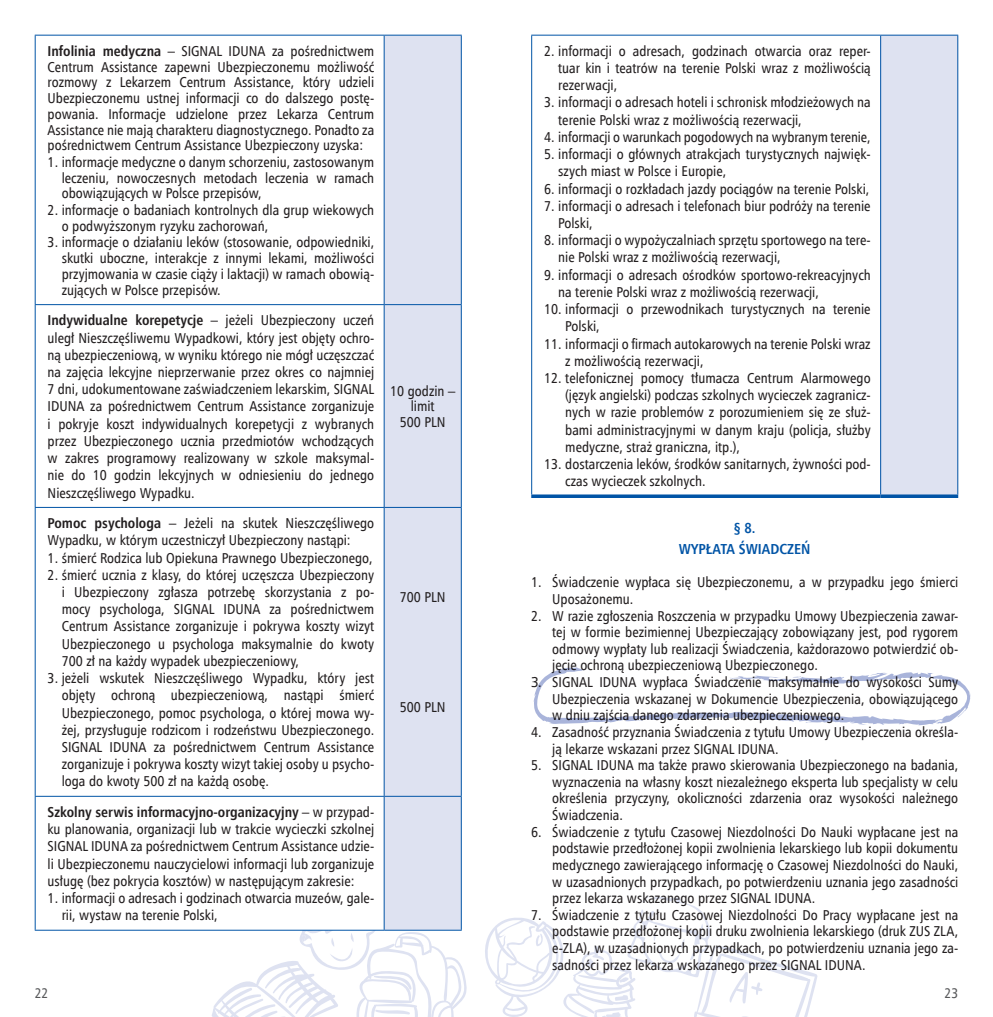
<style>
.page{position:relative;width:993px;height:1017px;background:#fff}
.page>*{position:absolute;margin:0;border:0;box-sizing:border-box;transform-origin:0 0}
.paragraf{font:700 14.53px "Humnst 777 Cn EU";color:#0154a6}
.tabela_L{font:14.35px/17.2px "Humnst 777 Cn EU";color:#231f20}
.text{font:14.35px/16.6px "Humnst 777 Cn EU";color:#231f20;text-align:justify}
.tabela{font:14.35px/15.8px "Humnst 777 Cn EU";color:#231f20;text-align:center}
.t1{font:14px "Humnst 777 Cn EU";color:#57585a}
.s1{font-weight:700}
</style>
<div class="page">
<svg style="left:485px;top:896px;width:332px;height:121px"></svg>
<svg style="left:212px;top:892px;width:255px;height:125px"></svg>
<div style="left:384px;top:36px;width:76px;height:894px;background:#dee2f1"></div>
<div style="left:35px;top:796px;width:349px;height:134px;background:#fff"></div>
<hr style="left:35px;top:35px;width:349px;height:1px;background:#0154a6">
<hr style="left:35px;top:36px;width:1px;height:268px;background:#0154a6">
<hr style="left:384px;top:35px;width:77px;height:1px;background:#0154a6">
<hr style="left:383px;top:36px;width:1px;height:268px;background:#0154a6">
<hr style="left:460px;top:36px;width:1px;height:268px;background:#0154a6">
<hr style="left:35px;top:304px;width:349px;height:1px;background:#0154a6">
<hr style="left:35px;top:305px;width:1px;height:202px;background:#0154a6">
<hr style="left:384px;top:304px;width:77px;height:1px;background:#0154a6">
<hr style="left:383px;top:305px;width:1px;height:202px;background:#0154a6">
<hr style="left:460px;top:305px;width:1px;height:202px;background:#0154a6">
<hr style="left:35px;top:507px;width:349px;height:1px;background:#0154a6">
<hr style="left:35px;top:508px;width:1px;height:288px;background:#0154a6">
<hr style="left:384px;top:507px;width:77px;height:1px;background:#0154a6">
<hr style="left:383px;top:508px;width:1px;height:288px;background:#0154a6">
<hr style="left:460px;top:508px;width:1px;height:288px;background:#0154a6">
<hr style="left:35px;top:796px;width:349px;height:1px;background:#0154a6">
<hr style="left:35px;top:797px;width:1px;height:133px;background:#0154a6">
<hr style="left:384px;top:796px;width:77px;height:1px;background:#0154a6">
<hr style="left:383px;top:797px;width:1px;height:133px;background:#0154a6">
<hr style="left:460px;top:797px;width:1px;height:133px;background:#0154a6">
<hr style="left:35px;top:930px;width:349px;height:1px;background:#0154a6">
<hr style="left:384px;top:930px;width:77px;height:1px;background:#0154a6">
<div style="left:880px;top:35px;width:77px;height:461px;background:#dee2f1"></div>
<hr style="left:531px;top:35px;width:349px;height:1px;background:#0154a6">
<hr style="left:531px;top:36px;width:1px;height:458px;background:#0154a6">
<hr style="left:880px;top:35px;width:77px;height:1px;background:#0154a6">
<hr style="left:879px;top:36px;width:1px;height:458px;background:#0154a6">
<hr style="left:957px;top:36px;width:1px;height:458px;background:#0154a6">
<svg style="left:531px;top:494px;width:349px;height:4px"></svg>
<svg style="left:880px;top:494px;width:77px;height:4px"></svg>
<svg style="left:533px;top:667px;width:437px;height:58px"></svg>
<p class="tabela_L" style="left:48px;top:43px;width:328px;line-height:15.8px;text-align:justify"><span class="s1">Infolinia medyczna</span> – SIGNAL IDUNA za pośrednictwem Centrum Assistance zapewni Ubezpieczonemu możliwość rozmowy z Lekarzem Centrum Assistance, który udzieli Ubezpieczonemu ustnej informacji co do dalszego postę&shy;powania. Informacje udzielone przez Lekarza Centrum Assistance nie mają charakteru diagnostycznego. Ponadto za pośrednictwem Centrum Assistance Ubezpieczony uzyska:</p>
<p class="tabela_L" style="left:62px;top:154px;width:314px;line-height:15.8px;text-align:justify;text-indent:-14px">1. informacje medyczne o danym schorzeniu, zastosowanym leczeniu, nowoczesnych metodach leczenia w ramach obowiązujących w Polsce przepisów,</p>
<p class="tabela_L" style="left:62px;top:202px;width:314px;line-height:15.8px;text-indent:-14px">2. informacje o badaniach kontrolnych dla grup wiekowych o podwyższonym ryzyku zachorowań,</p>
<p class="tabela_L" style="left:62px;top:235px;width:314px;line-height:15.8px;text-align:justify;text-indent:-14px">3. informacje o działaniu leków (stosowanie, odpowiedniki, skutki uboczne, interakcje z innymi lekami, możliwości przyjmowania w czasie ciąży i laktacji) w ramach obowią&shy;zujących w Polsce przepisów.</p>
<p class="tabela_L" style="left:48px;top:312px;width:328px;text-align:justify"><span class="s1">Indywidualne korepetycje</span> – jeżeli Ubezpieczony uczeń uległ Nieszczęśliwemu Wypadkowi, który jest objęty ochro&shy;ną ubezpieczeniową, w wyniku którego nie mógł uczęszczać na zajęcia lekcyjne nieprzerwanie przez okres co najmniej 7 dni, udokumentowane zaświadczeniem lekarskim, SIGNAL IDUNA za pośrednictwem Centrum Assistance zorganizuje i pokryje koszt indywidualnych korepetycji z wybranych przez Ubezpieczonego ucznia przedmiotów wchodzących w zakres programowy realizowany w szkole maksymal&shy;nie do 10 godzin lekcyjnych w odniesieniu do jednego Nieszczęśliwego Wypadku.</p>
<p class="tabela_L" style="left:48px;top:514px;width:328px"><span class="s1">Pomoc psychologa</span> – Jeżeli na skutek Nieszczęśliwego<br>Wypadku, w którym uczestniczył Ubezpieczony nastąpi:</p>
<p class="tabela_L" style="left:48px;top:549px;width:326px">1. śmierć Rodzica lub Opiekuna Prawnego Ubezpieczonego,</p>
<p class="tabela_L" style="left:62px;top:566px;width:314px;text-align:justify;text-indent:-14px">2. śmierć ucznia z klasy, do której uczęszcza Ubezpieczony i Ubezpieczony zgłasza potrzebę skorzystania z po&shy;mocy psychologa, SIGNAL IDUNA za pośrednictwem Centrum Assistance zorganizuje i pokrywa koszty wizyt Ubezpieczonego u psychologa maksymalnie do kwoty 700 zł na każdy wypadek ubezpieczeniowy,</p>
<p class="tabela_L" style="left:62px;top:669px;width:314px;text-align:justify;text-indent:-14px">3. jeżeli wskutek Nieszczęśliwego Wypadku, który jest objęty ochroną ubezpieczeniową, nastąpi śmierć Ubezpieczonego, pomoc psychologa, o której mowa wy&shy;żej, przysługuje rodzicom i rodzeństwu Ubezpieczonego.<br>SIGNAL IDUNA za pośrednictwem Centrum Assistance zorganizuje i pokrywa koszty wizyt takiej osoby u psycho&shy;loga do kwoty 500 zł na każdą osobę.</p>
<p class="tabela_L" style="left:48px;top:803px;width:328px;text-align:justify"><span class="s1">Szkolny serwis informacyjno-organizacyjny</span> – w przypad&shy;ku planowania, organizacji lub w trakcie wycieczki szkolnej SIGNAL IDUNA za pośrednictwem Centrum Assistance udzie&shy;li Ubezpieczonemu nauczycielowi informacji lub zorganizuje usługę (bez pokrycia kosztów) w następującym zakresie:</p>
<p class="tabela_L" style="left:62px;top:889px;width:314px;text-indent:-14px">1. informacji o adresach i godzinach otwarcia muzeów, gale&shy;rii, wystaw na terenie Polski,</p>
<p class="tabela" style="left:390px;top:383px;width:67px">10 godzin – limit<br>500 PLN</p>
<p class="tabela" style="left:399px;top:589px;width:47px">700 PLN</p>
<p class="tabela" style="left:399px;top:699px;width:47px">500 PLN</p>
<p class="tabela_L" style="left:558px;top:42px;width:314px;text-align:justify;text-indent:-14px">2. informacji o adresach, godzinach otwarcia oraz reper&shy;tuar kin i teatrów na terenie Polski wraz z możliwością rezerwacji,</p>
<p class="tabela_L" style="left:558px;top:94px;width:314px;text-indent:-14px">3. informacji o adresach hoteli i schronisk młodzieżowych na terenie Polski wraz z możliwością rezerwacji,</p>
<p class="tabela_L" style="left:544px;top:128px;width:328px">4. informacji o warunkach pogodowych na wybranym terenie,</p>
<p class="tabela_L" style="left:558px;top:145px;width:314px;text-indent:-14px">5. informacji o głównych atrakcjach turystycznych najwięk&shy;szych miast w Polsce i Europie,</p>
<p class="tabela_L" style="left:544px;top:180px;width:326px">6. informacji o rozkładach jazdy pociągów na terenie Polski,</p>
<p class="tabela_L" style="left:558px;top:197px;width:314px;text-indent:-14px">7. informacji o adresach i telefonach biur podróży na terenie<br>Polski,</p>
<p class="tabela_L" style="left:558px;top:232px;width:314px;text-indent:-14px">8. informacji o wypożyczalniach sprzętu sportowego na tere&shy;nie Polski wraz z możliwością rezerwacji,</p>
<p class="tabela_L" style="left:558px;top:266px;width:314px;text-indent:-14px">9. informacji o adresach ośrodków sportowo-rekreacyjnych na terenie Polski wraz z możliwością rezerwacji,</p>
<p class="tabela_L" style="left:565px;top:300px;width:307px;text-indent:-21px">10. informacji o przewodnikach turystycznych na terenie<br>Polski,</p>
<p class="tabela_L" style="left:565px;top:335px;width:307px;text-indent:-21px">11. informacji o firmach autokarowych na terenie Polski wraz z możliwością rezerwacji,</p>
<p class="tabela_L" style="left:565px;top:369px;width:307px;text-align:justify;text-indent:-21px">12. telefonicznej pomocy tłumacza Centrum Alarmowego (język angielski) podczas szkolnych wycieczek zagranicz&shy;nych w razie problemów z porozumieniem się ze służ&shy;bami administracyjnymi w danym kraju (policja, służby medyczne, straż graniczna, itp.),</p>
<p class="tabela_L" style="left:565px;top:455px;width:307px;text-indent:-21px">13. dostarczenia leków, środków sanitarnych, żywności pod&shy;czas wycieczek szkolnych.</p>
<p class="paragraf" style="left:733px;top:519px;width:23px">§ 8.</p>
<p class="paragraf" style="left:678px;top:540px;width:133px">WYPŁATA ŚWIADCZEŃ</p>
<p class="text" style="left:552px;top:574px;width:407px;text-indent:-21px">1. Świadczenie wypłaca się Ubezpieczonemu, a w przypadku jego śmierci<br>Uposażonemu.</p>
<p class="text" style="left:552px;top:607px;width:407px;text-indent:-21px">2. W razie zgłoszenia Roszczenia w przypadku Umowy Ubezpieczenia zawar&shy;tej w formie bezimiennej Ubezpieczający zobowiązany jest, pod rygorem odmowy wypłaty lub realizacji Świadczenia, każdorazowo potwierdzić ob&shy;jęcie ochroną ubezpieczeniową Ubezpieczonego.</p>
<p class="text" style="left:552px;top:674px;width:407px;text-indent:-21px">3. SIGNAL IDUNA wypłaca Świadczenie maksymalnie do wysokości Sumy Ubezpieczenia wskazanej w Dokumencie Ubezpieczenia, obowiązującego w dniu zajścia danego zdarzenia ubezpieczeniowego.</p>
<p class="text" style="left:552px;top:723px;width:407px;text-indent:-21px">4. Zasadność przyznania Świadczenia z tytułu Umowy Ubezpieczenia określa&shy;ją lekarze wskazani przez SIGNAL IDUNA.</p>
<p class="text" style="left:552px;top:757px;width:407px;text-indent:-21px">5. SIGNAL IDUNA ma także prawo skierowania Ubezpieczonego na badania, wyznaczenia na własny koszt niezależnego eksperta lub specjalisty w celu określenia przyczyny, okoliczności zdarzenia oraz wysokości należnego Świadczenia.</p>
<p class="text" style="left:552px;top:823px;width:407px;text-indent:-21px">6. Świadczenie z tytułu Czasowej Niezdolności Do Nauki wypłacane jest na podstawie przedłożonej kopii zwolnienia lekarskiego lub kopii dokumentu medycznego zawierającego informację o Czasowej Niezdolności do Nauki, w uzasadnionych przypadkach, po potwierdzeniu uznania jego zasadności przez lekarza wskazanego przez SIGNAL IDUNA.</p>
<p class="text" style="left:552px;top:906px;width:407px;text-indent:-21px">7. Świadczenie z tytułu Czasowej Niezdolności Do Pracy wypłacane jest na podstawie przedłożonej kopii druku zwolnienia lekarskiego (druk ZUS ZLA, e-ZLA), w uzasadnionych przypadkach, po potwierdzeniu uznania jego za&shy;sadności przez lekarza wskazanego przez SIGNAL IDUNA.</p>
<p class="t1" style="left:35px;top:984px;width:15px">22</p>
<p class="t1" style="left:944px;top:984px;width:15px">23</p>
</div>
